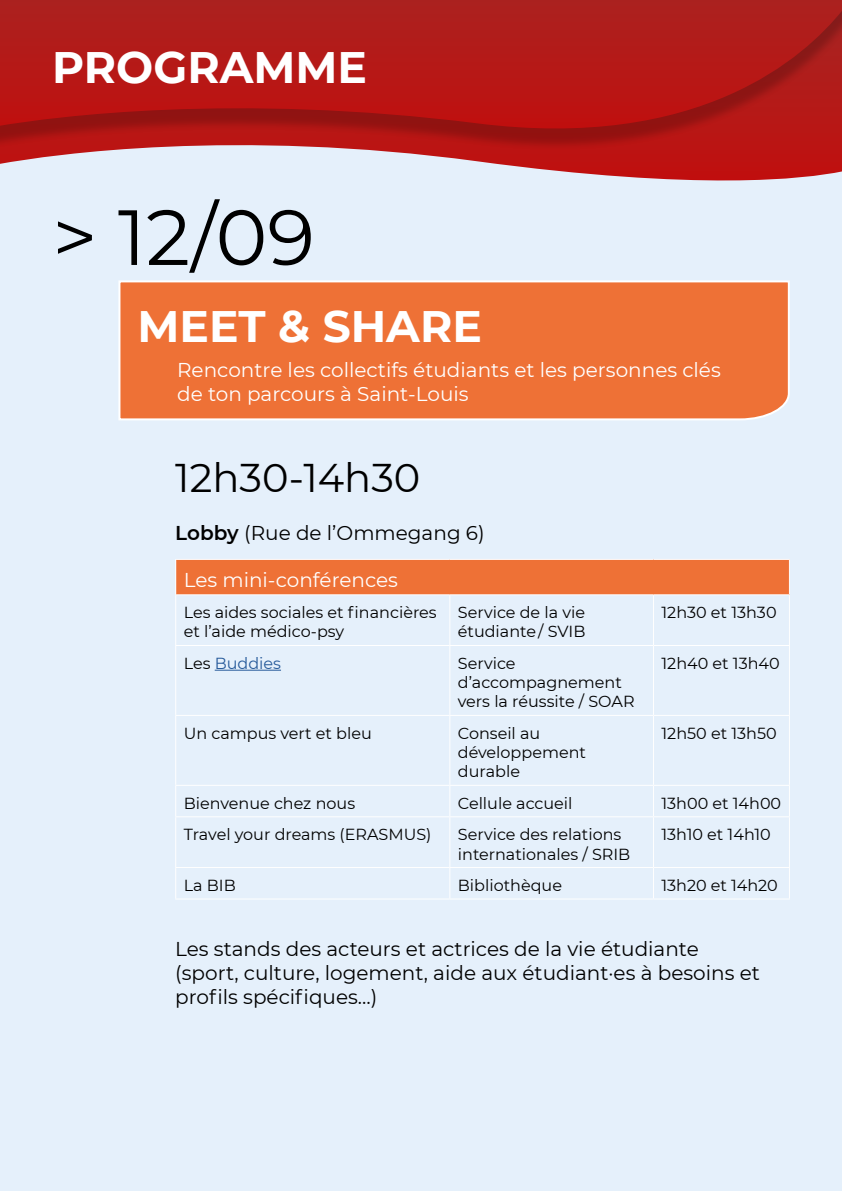
<style>
.page{position:relative;width:842px;height:1191px;background:#e5f0fb}
.page>*{position:absolute;margin:0;border:0;box-sizing:border-box;transform-origin:0 0}
.t1{font:78px "Montserrat";color:#000}
.t2{font:700 44px "Montserrat";color:#fff}
.t3{font:40px "Montserrat";color:#000}
.t4{font:20px/24px "Montserrat";color:#000}
.t5{font:20px/24px "Montserrat";color:#fff}
.t6{font:16px/19.2px "Montserrat";color:#000}
.t7{font:16px "Montserrat";color:#275b9b}
.s1{font-weight:600}
.s2{color:#000}
</style>
<div class="page">
<svg style="left:0;top:151px;width:842px;height:30px"></svg>
<svg style="left:0;top:0;width:842px;height:151px;background:#b11a18"></svg>
<div style="left:118px;top:280px;width:672px;height:140px;background:#ee7136"></div>
<div style="left:176px;top:559px;width:613px;height:36px;background:#ee7136"></div>
<hr style="left:175px;top:559px;width:275px;height:1px;background:#fff">
<hr style="left:175px;top:560px;width:1px;height:34px;background:#fff">
<hr style="left:450px;top:559px;width:203px;height:1px;background:#fff">
<hr style="left:653px;top:559px;width:137px;height:1px;background:#fff">
<hr style="left:789px;top:560px;width:1px;height:34px;background:#fff">
<hr style="left:175px;top:594px;width:275px;height:1px;background:#fff">
<hr style="left:175px;top:595px;width:1px;height:50px;background:#fff">
<hr style="left:450px;top:594px;width:203px;height:1px;background:#fff">
<hr style="left:449px;top:595px;width:1px;height:50px;background:#fff">
<hr style="left:653px;top:594px;width:137px;height:1px;background:#fff">
<hr style="left:653px;top:595px;width:1px;height:50px;background:#fff">
<hr style="left:789px;top:595px;width:1px;height:50px;background:#fff">
<hr style="left:175px;top:645px;width:275px;height:1px;background:#fff">
<hr style="left:175px;top:646px;width:1px;height:69px;background:#fff">
<hr style="left:450px;top:645px;width:203px;height:1px;background:#fff">
<hr style="left:449px;top:646px;width:1px;height:69px;background:#fff">
<hr style="left:653px;top:645px;width:137px;height:1px;background:#fff">
<hr style="left:653px;top:646px;width:1px;height:69px;background:#fff">
<hr style="left:789px;top:646px;width:1px;height:69px;background:#fff">
<hr style="left:175px;top:715px;width:275px;height:1px;background:#fff">
<hr style="left:175px;top:716px;width:1px;height:69px;background:#fff">
<hr style="left:450px;top:715px;width:203px;height:1px;background:#fff">
<hr style="left:449px;top:716px;width:1px;height:69px;background:#fff">
<hr style="left:653px;top:715px;width:137px;height:1px;background:#fff">
<hr style="left:653px;top:716px;width:1px;height:69px;background:#fff">
<hr style="left:789px;top:716px;width:1px;height:69px;background:#fff">
<hr style="left:175px;top:785px;width:275px;height:1px;background:#fff">
<hr style="left:175px;top:786px;width:1px;height:30px;background:#fff">
<hr style="left:450px;top:785px;width:203px;height:1px;background:#fff">
<hr style="left:449px;top:786px;width:1px;height:30px;background:#fff">
<hr style="left:653px;top:785px;width:137px;height:1px;background:#fff">
<hr style="left:653px;top:786px;width:1px;height:30px;background:#fff">
<hr style="left:789px;top:786px;width:1px;height:30px;background:#fff">
<hr style="left:175px;top:816px;width:275px;height:1px;background:#fff">
<hr style="left:175px;top:817px;width:1px;height:50px;background:#fff">
<hr style="left:450px;top:816px;width:203px;height:1px;background:#fff">
<hr style="left:449px;top:817px;width:1px;height:50px;background:#fff">
<hr style="left:653px;top:816px;width:137px;height:1px;background:#fff">
<hr style="left:653px;top:817px;width:1px;height:50px;background:#fff">
<hr style="left:789px;top:817px;width:1px;height:50px;background:#fff">
<hr style="left:175px;top:867px;width:275px;height:1px;background:#fff">
<hr style="left:175px;top:868px;width:1px;height:30px;background:#fff">
<hr style="left:450px;top:867px;width:203px;height:1px;background:#fff">
<hr style="left:449px;top:868px;width:1px;height:30px;background:#fff">
<hr style="left:653px;top:867px;width:137px;height:1px;background:#fff">
<hr style="left:653px;top:868px;width:1px;height:30px;background:#fff">
<hr style="left:789px;top:868px;width:1px;height:30px;background:#fff">
<hr style="left:175px;top:898px;width:275px;height:1px;background:#fff">
<hr style="left:450px;top:898px;width:203px;height:1px;background:#fff">
<hr style="left:653px;top:898px;width:137px;height:1px;background:#fff">
<hr style="left:215px;top:670px;width:66px;height:1px;background:#275b9b">
<h2 class="t2" style="left:52px;top:36px;width:316px">PROGRAMME</h2>
<h1 class="t1" style="left:53px;top:184px;width:264px">&gt; 12/09</h1>
<h2 class="t2" style="left:137px;top:295px;width:346px">MEET &amp; SHARE</h2>
<p class="t5" style="left:177px;top:357px;width:545px">Rencontre les collectifs étudiants et les personnes clés de ton parcours à Saint-Louis</p>
<h3 class="t3" style="left:175px;top:450px;width:247px">12h30-14h30</h3>
<p class="t4" style="left:175px;top:520px;width:311px"><span class="s1">Lobby</span> (Rue de l’Ommegang 6)</p>
<p class="t5" style="left:184px;top:567px;width:216px">Les mini-conférences</p>
<p class="t6" style="left:184px;top:602px;width:255px">Les aides sociales et financières et l’aide médico-psy</p>
<p class="t6" style="left:458px;top:602px;width:129px">Service de la vie étudiante / SVIB</p>
<p class="t6" style="left:661px;top:602px;width:117px">12h30 et 13h30</p>
<p class="t7" style="left:184px;top:652px;width:99px"><span class="s2">Les</span> Buddies</p>
<p class="t6" style="left:458px;top:653px;width:178px">Service d’accompagnement vers la réussite / SOAR</p>
<p class="t6" style="left:661px;top:653px;width:120px">12h40 et 13h40</p>
<p class="t6" style="left:184px;top:723px;width:190px">Un campus vert et bleu</p>
<p class="t6" style="left:458px;top:723px;width:130px">Conseil au développement durable</p>
<p class="t6" style="left:661px;top:723px;width:117px">12h50 et 13h50</p>
<p class="t6" style="left:184px;top:793px;width:173px">Bienvenue chez nous</p>
<p class="t6" style="left:458px;top:793px;width:116px">Cellule accueil</p>
<p class="t6" style="left:661px;top:793px;width:121px">13h00 et 14h00</p>
<p class="t6" style="left:184px;top:824px;width:249px">Travel your dreams (ERASMUS)</p>
<p class="t6" style="left:458px;top:824px;width:174px">Service des relations internationales / SRIB</p>
<p class="t6" style="left:661px;top:824px;width:111px">13h10 et 14h10</p>
<p class="t6" style="left:184px;top:875px;width:54px">La BIB</p>
<p class="t6" style="left:458px;top:875px;width:106px">Bibliothèque</p>
<p class="t6" style="left:661px;top:875px;width:118px">13h20 et 14h20</p>
<p class="t4" style="left:175px;top:935px;width:586px">Les stands des acteurs et actrices de la vie étudiante (sport, culture, logement, aide aux étudiant·es à besoins et profils spécifiques…)</p>
</div>
